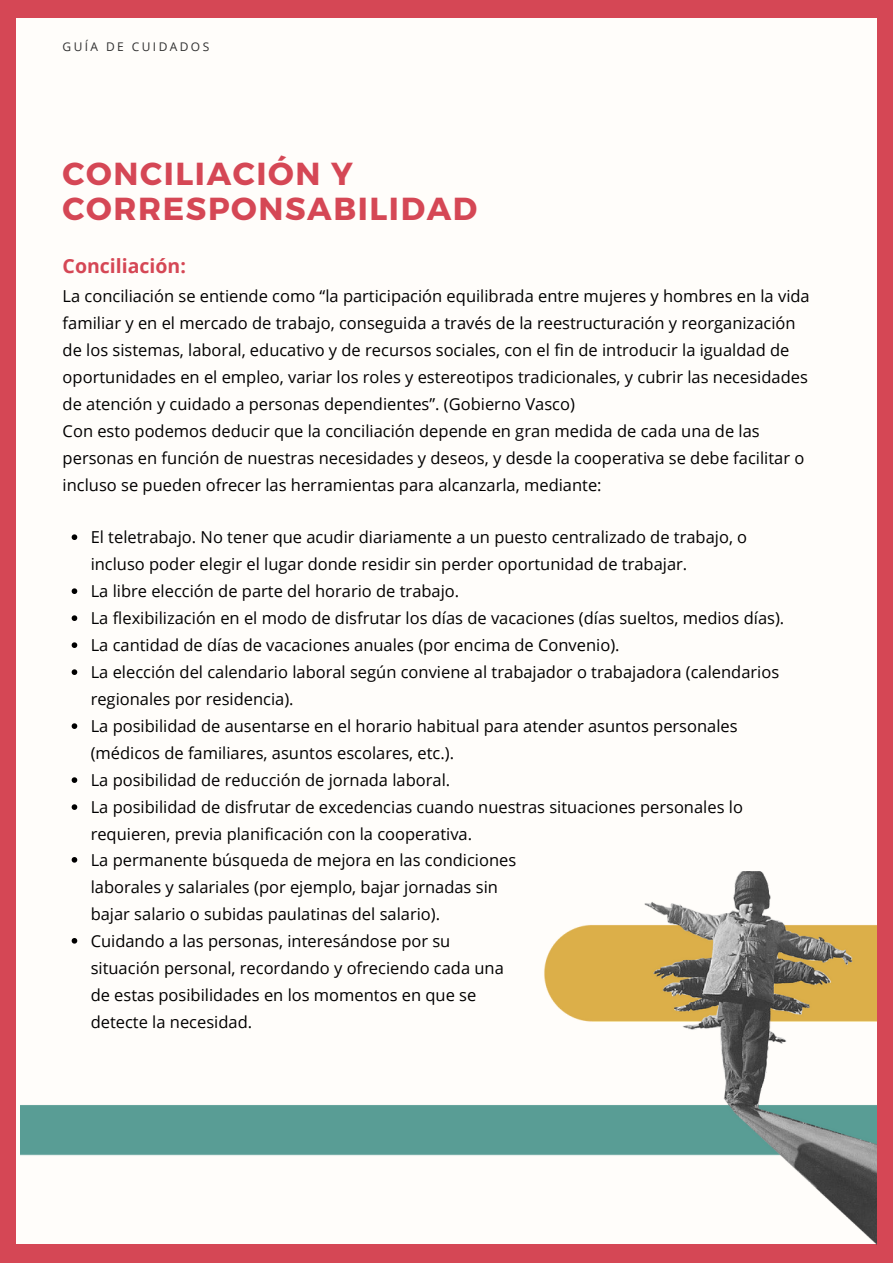
<style>
.page{position:relative;width:893px;height:1264px;background:#fff}
.page>*{position:absolute;margin:0;border:0;box-sizing:border-box;transform-origin:0 0}
.t1{font:700 31.8px/34.8px "Montserrat";letter-spacing:.05em;color:#d54755}
.t2{font:700 19.5px "Open Sans";color:#d54755}
.t3{font:16.5px/27px "Open Sans";color:#000}
.t4{font:12px "Open Sans";letter-spacing:.2em;color:#303030}
</style>
<div class="page">
<div style="left:0;top:0;width:892px;height:1262px;background:#d54755"></div>
<div style="left:17px;top:18px;width:859px;height:1226px;background:#fffdfa"></div>
<img style="left:20px;top:871px;width:856px;height:373px">
<svg style="left:72px;top:534px;width:5px;height:6px"></svg>
<svg style="left:72px;top:588px;width:5px;height:6px"></svg>
<svg style="left:72px;top:615px;width:5px;height:6px"></svg>
<svg style="left:72px;top:642px;width:5px;height:6px"></svg>
<svg style="left:72px;top:669px;width:5px;height:6px"></svg>
<svg style="left:72px;top:723px;width:5px;height:6px"></svg>
<svg style="left:72px;top:777px;width:5px;height:6px"></svg>
<svg style="left:72px;top:804px;width:5px;height:6px"></svg>
<svg style="left:72px;top:857px;width:5px;height:5px"></svg>
<svg style="left:72px;top:938px;width:5px;height:5px"></svg>
<p class="t4" style="left:63px;top:38px;width:148px">GUÍA DE CUIDADOS</p>
<p class="t1" style="left:63px;top:155px;width:416px">CONCILIACIÓN Y<br>CORRESPONSABILIDAD</p>
<p class="t2" style="left:63px;top:252px;width:125px">Conciliación:</p>
<p class="t3" style="left:63px;top:282px;width:748px">La conciliación se entiende como “la participación equilibrada entre mujeres y hombres en la vida familiar y en el mercado de trabajo, conseguida a través de la reestructuración y reorganización de los sistemas, laboral, educativo y de recursos sociales, con el fin de introducir la igualdad de oportunidades en el empleo, variar los roles y estereotipos tradicionales, y cubrir las necesidades de atención y cuidado a personas dependientes”. (Gobierno Vasco)</p>
<p class="t3" style="left:63px;top:417px;width:743px">Con esto podemos deducir que la conciliación depende en gran medida de cada una de las personas en función de nuestras necesidades y deseos, y desde la cooperativa se debe facilitar o incluso se pueden ofrecer las herramientas para alcanzarla, mediante:</p>
<p class="t3" style="left:91px;top:523px;width:658px">El teletrabajo. No tener que acudir diariamente a un puesto centralizado de trabajo, o incluso poder elegir el lugar donde residir sin perder oportunidad de trabajar.</p>
<p class="t3" style="left:91px;top:577px;width:370px">La libre elección de parte del horario de trabajo.</p>
<p class="t3" style="left:91px;top:604px;width:695px">La flexibilización en el modo de disfrutar los días de vacaciones (días sueltos, medios días).</p>
<p class="t3" style="left:91px;top:631px;width:530px">La cantidad de días de vacaciones anuales (por encima de Convenio).</p>
<p class="t3" style="left:91px;top:658px;width:690px">La elección del calendario laboral según conviene al trabajador o trabajadora (calendarios regionales por residencia).</p>
<p class="t3" style="left:91px;top:712px;width:648px">La posibilidad de ausentarse en el horario habitual para atender asuntos personales (médicos de familiares, asuntos escolares, etc.).</p>
<p class="t3" style="left:91px;top:766px;width:361px">La posibilidad de reducción de jornada laboral.</p>
<p class="t3" style="left:91px;top:793px;width:653px">La posibilidad de disfrutar de excedencias cuando nuestras situaciones personales lo requieren, previa planificación con la cooperativa.</p>
<p class="t3" style="left:91px;top:846px;width:427px">La permanente búsqueda de mejora en las condiciones laborales y salariales (por ejemplo, bajar jornadas sin bajar salario o subidas paulatinas del salario).</p>
<p class="t3" style="left:91px;top:927px;width:414px">Cuidando a las personas, interesándose por su situación personal, recordando y ofreciendo cada una de estas posibilidades en los momentos en que se detecte la necesidad.</p>
</div>
